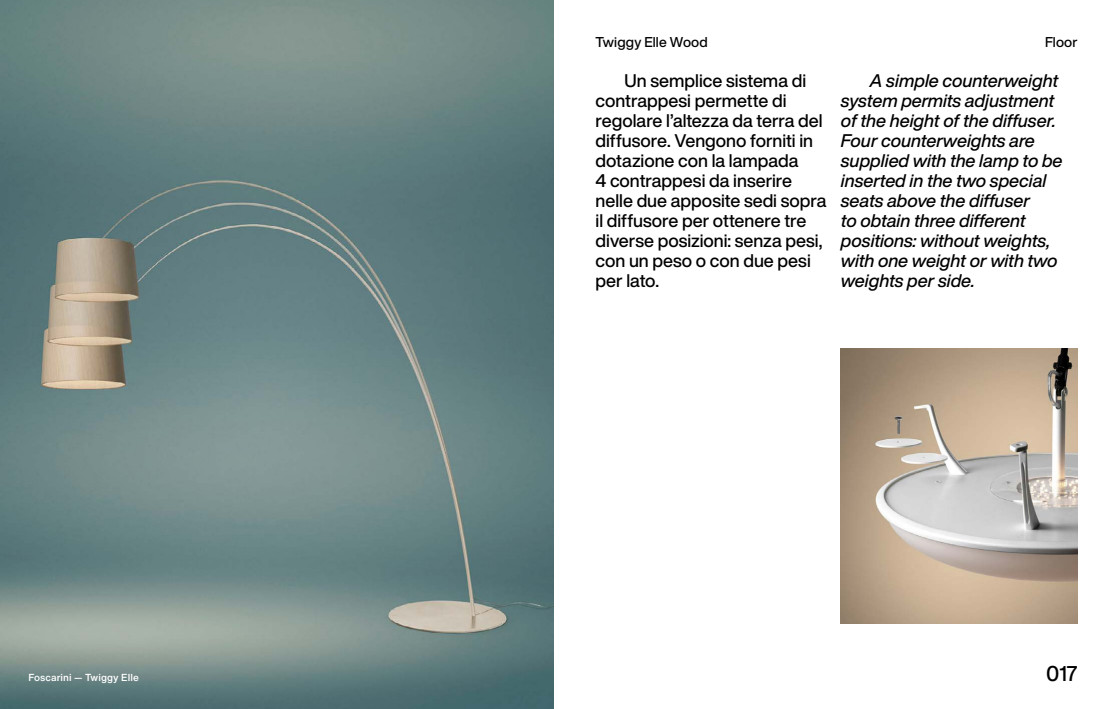
<style>
.page{position:relative;width:1106px;height:709px;background:#fff}
.page>*{position:absolute;margin:0;border:0;box-sizing:border-box;transform-origin:0 0}
.t1{font:500 21px "Helvetica Now Display";color:#000}
.t2{font:500 18px/20px "Helvetica Now Display";color:#000}
.t3{font:italic 500 18px/20px "Helvetica Now Display";color:#000}
.t4{font:500 14px "Helvetica Now Display";letter-spacing:.01em;color:#000}
.t5{font:500 10px "Helvetica Now Text";letter-spacing:.005em;color:#fff}
</style>
<div class="page">
<img style="left:0;top:0;width:553px;height:709px">
<img style="left:840px;top:349px;width:237px;height:275px">
<p class="t5" style="left:28px;top:669px;width:112px">Foscarini — Twiggy Elle</p>
<p class="t4" style="left:595px;top:32px;width:114px">Twiggy Elle Wood</p>
<p class="t4" style="left:1045px;top:32px;width:34px">Floor</p>
<p class="t2" style="left:595px;top:70px;width:232px;text-indent:29px">Un semplice sistema di contrappesi permette di regolare l’altezza da terra del diffusore. Vengono forniti in dotazione con la lampada<br>4 contrappesi da inserire nelle due apposite sedi sopra il diffusore per ottenere tre diverse posizioni: senza pesi, con un peso o con due pesi per lato.</p>
<p class="t3" style="left:840px;top:70px;width:223px;text-indent:29px">A simple counterweight system permits adjustment of the height of the diffuser.<br>Four counterweights are supplied with the lamp to be inserted in the two special seats above the diffuser<br>to obtain three different positions: without weights, with one weight or with two weights per side.</p>
<p class="t1" style="left:1046px;top:658px;width:33px">017</p>
</div>
